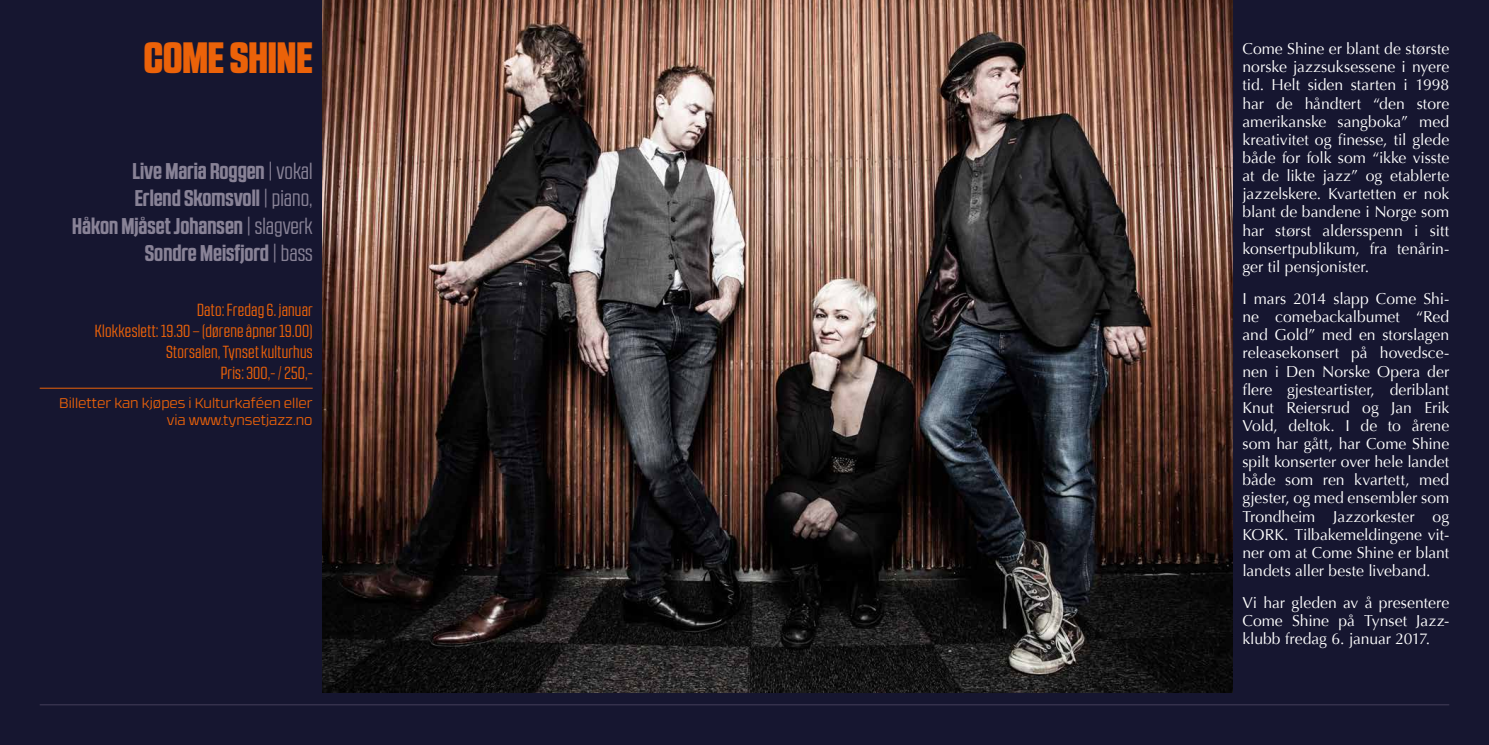
<style>
.page{position:relative;width:1489px;height:745px;background:#fff}
.page>*{position:absolute;margin:0;border:0;box-sizing:border-box;transform-origin:0 0}
.t1{font:900 43.75px "RB No 2.1 a";color:#eb6209}
.t2{font:700 22.75px/27.3px "RB No 2.1 a";color:#888296;text-align:right}
.t3{font:17.5px/21px "RB No 2.1 a";letter-spacing:.015em;color:#eb6209;text-align:right}
.t4{font:15.75px/18px "Optima";color:#fff;text-align:justify}
.t5{font:300 14px/16.8px "RB No 3.1";color:#eb6209;text-align:right}
.s1{font-weight:400}
</style>
<div class="page">
<div style="left:0;top:0;width:1488px;height:744px;background:#161630"></div>
<img style="left:322px;top:0;width:910px;height:692px">
<hr style="left:40px;top:704px;width:1409px;height:1px;background:#453f5a">
<hr style="left:40px;top:387px;width:273px;height:1px;background:#eb6209">
<h1 class="t1" style="left:144px;top:31px;width:170px">COME SHINE</h1>
<h2 class="t2" style="left:72px;top:157px;width:242px">Live Maria Roggen <span class="s1">| vokal<br></span>Erlend Skomsvoll <span class="s1">| piano,<br></span>Håkon Mjåset Johansen <span class="s1">| slagverk<br></span>Sondre Meisfjord <span class="s1">| bass</span></h2>
<p class="t3" style="left:95px;top:299px;width:219px">Dato: Fredag 6. januar<br>Klokkeslett: 19.30 – (dørene åpner 19.00)<br>Storsalen, Tynset kulturhus<br>Pris: 300,- / 250,-</p>
<p class="t5" style="left:59px;top:393px;width:255px">Billetter kan kjøpes i Kulturkaféen eller via www.tynsetjazz.no</p>
<p class="t4" style="left:1242px;top:40px;width:208px">Come Shine er blant de største norske jazzsuksessene i nyere tid. Helt siden starten i 1998 har de håndtert “den store amerikanske sangboka” med kreativitet og finesse, til glede både for folk som “ikke visste at de likte jazz” og etablerte jazzelskere. Kvartetten er nok blant de bandene i Norge som har størst aldersspenn i sitt konsertpublikum, fra tenårin&shy;ger til pensjonister.</p>
<p class="t4" style="left:1242px;top:289px;width:208px">I mars 2014 slapp Come Shi&shy;ne comebackalbumet “Red and Gold” med en storslagen releasekonsert på hovedsce&shy;nen i Den Norske Opera der flere gjesteartister, deriblant Knut Reiersrud og Jan Erik Vold, deltok. I de to årene som har gått, har Come Shine spilt konserter over hele landet både som ren kvartett, med gjester, og med ensembler som Trondheim Jazzorkester og KORK. Tilbakemeldingene vit&shy;ner om at Come Shine er blant landets aller beste liveband.</p>
<p class="t4" style="left:1242px;top:593px;width:208px">Vi har gleden av å presentere Come Shine på Tynset Jazz&shy;klubb fredag 6. januar 2017.</p>
</div>
